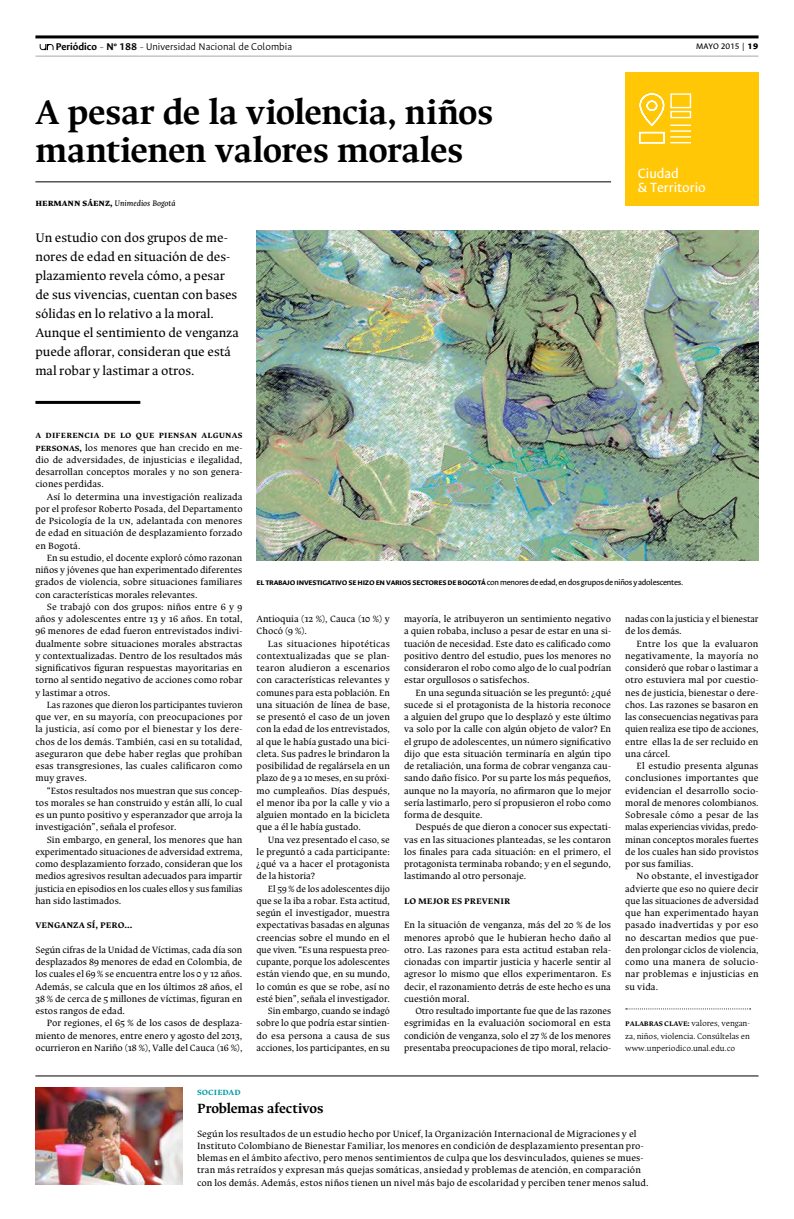
<style>
.page{position:relative;width:794px;height:1219px;background:#fff}
.page>*{position:absolute;margin:0;border:0;box-sizing:border-box;transform-origin:0 0}
.t1{font:700 38px/38px "Ancizar Serif";color:#000}
.t2{font:700 15px "Ancizar Serif";color:#000}
.t3{font:15px/14px "Ancizar Sans";color:#fff}
.t4{font:14px/19px "Ancizar Serif";letter-spacing:-.005em;color:#000}
.t5{font:300 11px "Ancizar Sans";color:#000}
.t6{font:700 11px "Ancizar Serif";color:#000}
.t7{font:10.2px/12.2px "Ancizar Serif";color:#000;text-align:justify}
.t8{font:10.2px/12.2px "Ancizar Serif";color:#000;text-align:right;scale:.96 1}
.t9{font:10.2px/12.3px "Ancizar Serif";color:#000;text-align:justify;scale:.95 1}
.t10{font:700 10.2px "Ancizar Serif";letter-spacing:.005em;color:#009da8}
.t11{font:700 9px "Ancizar Sans";letter-spacing:-.03em;color:#000}
.t12{font:300 9px/12.2px "Ancizar Serif";letter-spacing:-.01em;color:#000;text-align:justify}
.t13{font:italic 9px "Ancizar Serif";color:#000}
.t14{font:9px "Ancizar Sans";color:#000}
.s1{font-weight:700}
.s2{font-size:9px}
.s3{font-weight:900}
.s4{font-weight:800;font-style:normal;font-size:10px}
.s5{font-weight:400}
</style>
<div class="page">
<hr style="left:35px;top:35px;width:723px;height:3px;background:#000">
<hr style="left:35px;top:56px;width:723px;height:1px;background:#a7a9ac">
<svg style="left:40px;top:44px;width:14px;height:6px"></svg>
<hr style="left:35px;top:1075px;width:723px;height:1px;background:#000">
<hr style="left:35px;top:182px;width:576px;height:1px;background:#000">
<hr style="left:35px;top:401px;width:105px;height:3px;background:#000">
<svg style="left:626px;top:1008px;width:124px;height:1px"></svg>
<img style="left:35px;top:1088px;width:148px;height:97px">
<div style="left:625px;top:72px;width:133px;height:134px;background:#ffc706"></div>
<svg style="left:639px;top:93px;width:53px;height:51px"></svg>
<img style="left:257px;top:230px;width:501px;height:331px">
<p class="t5" style="left:56px;top:40px;width:238px"><span class="s1">Periódico</span> <span class="s2">–</span> <span class="s1">Nº 188</span> <span class="s2">–</span> Universidad Nacional de Colombia</p>
<p class="t14" style="left:696px;top:41px;width:64px">MAYO 2015 | <span class="s3">19</span></p>
<h1 class="t1" style="left:35px;top:93px;width:459px">A pesar de la violencia, niños mantienen valores morales</h1>
<p class="t13" style="left:35px;top:198px;width:142px"><span class="s4">Hermann Sáenz,</span> Unimedios Bogotá</p>
<p class="t4" style="left:35px;top:228px;width:205px">Un estudio con dos grupos de me&shy;nores de edad en situación de des&shy;plazamiento revela cómo, a pesar de sus vivencias, cuentan con bases sólidas en lo relativo a la moral.<br>Aunque el sentimiento de venganza puede aflorar, consideran que está mal robar y lastimar a otros.</p>
<h2 class="t3" style="left:638px;top:167px;width:69px">Ciudad<br>&amp; Territorio</h2>
<p class="t7" style="left:35px;top:429px;width:209px"><span class="s1">a diferencia de lo que piensan algunas personas,</span> los menores que han crecido en me&shy;dio de adversidades, de injusticias e ilegalidad, desarrollan conceptos morales y no son genera&shy;ciones perdidas.</p>
<p class="t7" style="left:35px;top:490px;width:209px;text-indent:11px">Así lo determina una investigación realizada por el profesor Roberto Posada, del Departamento de Psicología de la un, adelantada con menores de edad en situación de desplazamiento forzado en Bogotá.</p>
<p class="t7" style="left:35px;top:552px;width:208px;text-indent:11px">En su estudio, el docente exploró cómo razonan niños y jóvenes que han experimentado diferentes grados de violencia, sobre situaciones familiares con características morales relevantes.</p>
<p class="t7" style="left:35px;top:601px;width:208px;text-indent:11px">Se trabajó con dos grupos: niños entre 6 y 9 años y adolescentes entre 13 y 16 años. En total, 96 menores de edad fueron entrevistados indivi&shy;dualmente sobre situaciones morales abstractas y contextualizadas. Dentro de los resultados más significativos figuran respuestas mayoritarias en torno al sentido negativo de acciones como robar y lastimar a otros.</p>
<p class="t9" style="left:35px;top:699px;width:220px;text-indent:11px">Las razones que dieron los participantes tuvieron que ver, en su mayoría, con preocupaciones por la justicia, así como por el bienestar y los dere&shy;chos de los demás. También, casi en su totalidad, aseguraron que debe haber reglas que prohíban esas transgresiones, las cuales calificaron como muy graves.</p>
<p class="t7" style="left:35px;top:784px;width:208px;text-indent:11px">“Estos resultados nos muestran que sus concep&shy;tos morales se han construido y están allí, lo cual es un punto positivo y esperanzador que arroja la investigación”, señala el profesor.</p>
<p class="t7" style="left:35px;top:833px;width:209px;text-indent:11px">Sin embargo, en general, los menores que han experimentado situaciones de adversidad extrema, como desplazamiento forzado, consideran que los medios agresivos resultan adecuados para impartir justicia en episodios en los cuales ellos y sus familias han sido lastimados.</p>
<p class="t6" style="left:35px;top:918px;width:99px">Venganza sí, pero…</p>
<p class="t7" style="left:35px;top:944px;width:208px">Según cifras de la Unidad de Víctimas, cada día son desplazados 89 menores de edad en Colombia, de los cuales el 69 % se encuentra entre los 0 y 12 años.<br>Además, se calcula que en los últimos 28 años, el 38 % de cerca de 5 millones de víctimas, figuran en estos rangos de edad.</p>
<p class="t7" style="left:35px;top:1017px;width:208px;text-indent:11px">Por regiones, el 65 % de los casos de desplaza&shy;miento de menores, entre enero y agosto del 2013, ocurrieron en Nariño (18 %), Valle del Cauca (16 %),</p>
<p class="t12" style="left:625px;top:1017px;width:126px"><span class="s1">palabras clave:</span> valores, vengan&shy;za, niños, violencia. Consúltelas en www.unperiodico.unal.edu.co</p>
<p class="t11" style="left:257px;top:577px;width:428px">el trabajo investigativo se hizo en varios sectores de bogotá <span class="s5">con menores de edad, en dos grupos de niños y adolescentes.</span></p>
<p class="t7" style="left:257px;top:613px;width:135px">Antioquia (12 %), Cauca (10 %) y<br>Chocó (9 %).</p>
<p class="t7" style="left:257px;top:637px;width:135px;text-indent:11px">Las situaciones hipotéticas contextualizadas que se plan&shy;tearon aludieron a escenarios con características relevantes y comunes para esta población. En una situación de línea de base, se presentó el caso de un joven con la edad de los entrevistados, al que le había gustado una bici&shy;cleta. Sus padres le brindaron la posibilidad de regalársela en un plazo de 9 a 10 meses, en su próxi&shy;mo cumpleaños. Días después, el menor iba por la calle y vio a alguien montado en la bicicleta que a él le había gustado.</p>
<p class="t7" style="left:257px;top:833px;width:135px;text-indent:11px">Una vez presentado el caso, se le preguntó a cada participante: ¿qué va a hacer el protagonista de la historia?</p>
<p class="t8" style="left:257px;top:882px;width:140px">El 59 % de los adolescentes dijo que se la iba a robar. Esta actitud, según el investigador, muestra expectativas basadas en algunas creencias sobre el mundo en el que viven. “Es una respuesta preo&shy;cupante, porque los adolescentes están viendo que, en su mundo, lo común es que se robe, así no esté bien”, señala el investigador.<br>Sin embargo, cuando se indagó sobre lo que podría estar sintien&shy;do esa persona a causa de sus acciones, los participantes, en su</p>
<p class="t7" style="left:404px;top:613px;width:209px">mayoría, le atribuyeron un sentimiento negativo a quien robaba, incluso a pesar de estar en una si&shy;tuación de necesidad. Este dato es calificado como positivo dentro del estudio, pues los menores no consideraron el robo como algo de lo cual podrían estar orgullosos o satisfechos.</p>
<p class="t7" style="left:404px;top:686px;width:209px;text-indent:11px">En una segunda situación se les preguntó: ¿qué sucede si el protagonista de la historia reconoce a alguien del grupo que lo desplazó y este último va solo por la calle con algún objeto de valor? En el grupo de adolescentes, un número significativo dijo que esta situación terminaría en algún tipo de retaliación, una forma de cobrar venganza cau&shy;sando daño físico. Por su parte los más pequeños, aunque no la mayoría, no afirmaron que lo mejor sería lastimarlo, pero sí propusieron el robo como forma de desquite.</p>
<p class="t7" style="left:404px;top:821px;width:208px;text-indent:11px">Después de que dieron a conocer sus expectati&shy;vas en las situaciones planteadas, se les contaron los finales para cada situación: en el primero, el protagonista terminaba robando; y en el segundo, lastimando al otro personaje.</p>
<p class="t6" style="left:404px;top:894px;width:108px">Lo mejor es prevenir</p>
<p class="t7" style="left:404px;top:919px;width:209px">En la situación de venganza, más del 20 % de los menores aprobó que le hubieran hecho daño al otro. Las razones para esta actitud estaban rela&shy;cionadas con impartir justicia y hacerle sentir al agresor lo mismo que ellos experimentaron. Es decir, el razonamiento detrás de este hecho es una cuestión moral.</p>
<p class="t7" style="left:404px;top:1005px;width:209px;text-indent:11px">Otro resultado importante fue que de las razones esgrimidas en la evaluación sociomoral en esta condición de venganza, solo el 27 % de los menores presentaba preocupaciones de tipo moral, relacio-</p>
<p class="t8" style="left:625px;top:613px;width:140px;text-align:left">nadas con la justicia y el bienestar de los demás.</p>
<p class="t7" style="left:625px;top:637px;width:135px;text-indent:11px">Entre los que la evaluaron negativamente, la mayoría no consideró que robar o lastimar a otro estuviera mal por cuestio&shy;nes de justicia, bienestar o dere&shy;chos. Las razones se basaron en las consecuencias negativas para quien realiza ese tipo de acciones, entre ellas la de ser recluido en una cárcel.</p>
<p class="t7" style="left:625px;top:760px;width:135px;text-indent:11px">El estudio presenta algunas conclusiones importantes que evidencian el desarrollo socio&shy;moral de menores colombianos.<br>Sobresale cómo a pesar de las malas experiencias vividas, predo&shy;minan conceptos morales fuertes de los cuales han sido provistos por sus familias.</p>
<p class="t7" style="left:625px;top:870px;width:135px;text-indent:11px">No obstante, el investigador advierte que eso no quiere decir que las situaciones de adversidad que han experimentado hayan pasado inadvertidas y por eso no descartan medios que pue&shy;den prolongar ciclos de violencia, como una manera de solucio&shy;nar problemas e injusticias en su vida.</p>
<p class="t10" style="left:197px;top:1086px;width:45px">Sociedad</p>
<h2 class="t2" style="left:197px;top:1100px;width:128px">Problemas afectivos</h2>
<p class="t7" style="left:197px;top:1127px;width:453px;text-align:left">Según los resultados de un estudio hecho por Unicef, la Organización Internacional de Migraciones y el Instituto Colombiano de Bienestar Familiar, los menores en condición de desplazamiento presentan pro&shy;blemas en el ámbito afectivo, pero menos sentimientos de culpa que los desvinculados, quienes se mues&shy;tran más retraídos y expresan más quejas somáticas, ansiedad y problemas de atención, en comparación con los demás. Además, estos niños tienen un nivel más bajo de escolaridad y perciben tener menos salud.</p>
</div>
